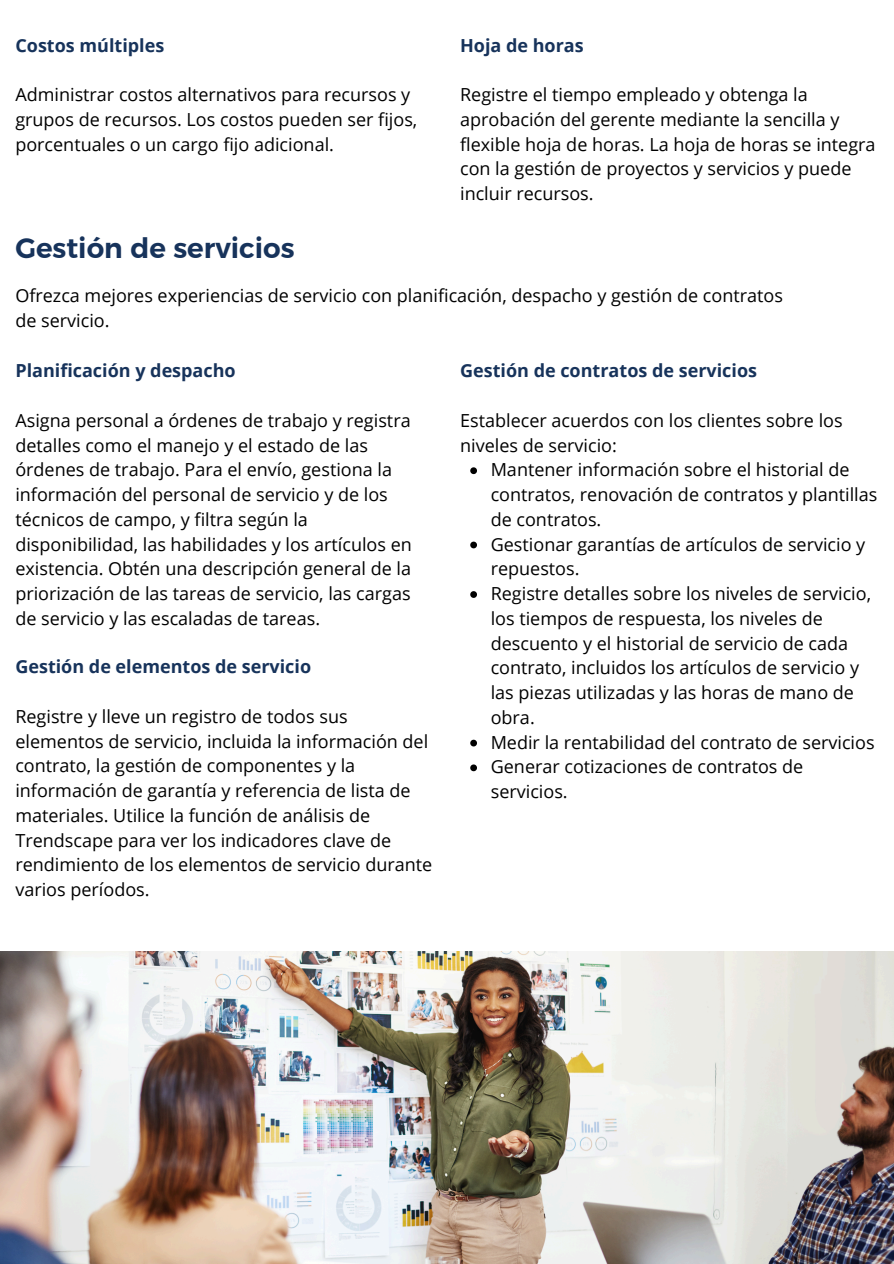
<style>
.page{position:relative;width:894px;height:1264px;background:#fff}
.page>*{position:absolute;margin:0;border:0;box-sizing:border-box;transform-origin:0 0}
.t1{font:700 27.75px "Kief Montaser Semi";color:#17335b}
.t2{font:18px/24.8px "Open Sans";color:#000}
.t3{font:700 18px "Open Sans";color:#17335b}
</style>
<div class="page">
<img style="left:0;top:951px;width:893px;height:312px">
<svg style="left:470px;top:467px;width:7px;height:7px"></svg>
<svg style="left:470px;top:541px;width:7px;height:7px"></svg>
<svg style="left:470px;top:591px;width:7px;height:7px"></svg>
<svg style="left:470px;top:739px;width:7px;height:7px"></svg>
<svg style="left:470px;top:764px;width:7px;height:7px"></svg>
<p class="t3" style="left:15px;top:32px;width:150px">Costos múltiples</p>
<h2 class="t2" style="left:15px;top:82px;width:403px">Administrar costos alternativos para recursos y grupos de recursos. Los costos pueden ser fijos, porcentuales o un cargo fijo adicional.</h2>
<p class="t3" style="left:460px;top:32px;width:125px">Hoja de horas</p>
<h1 class="t2" style="left:460px;top:82px;width:417px">Registre el tiempo empleado y obtenga la aprobación del gerente mediante la sencilla y flexible hoja de horas. La hoja de horas se integra con la gestión de proyectos y servicios y puede incluir recursos.</h1>
<p class="t1" style="left:15px;top:231px;width:281px">Gestión de servicios</p>
<h2 class="t2" style="left:15px;top:283px;width:768px">Ofrezca mejores experiencias de servicio con planificación, despacho y gestión de contratos de servicio.</h2>
<p class="t3" style="left:15px;top:358px;width:222px">Planificación y despacho</p>
<h2 class="t2" style="left:15px;top:407px;width:398px">Asigna personal a órdenes de trabajo y registra detalles como el manejo y el estado de las órdenes de trabajo. Para el envío, gestiona la información del personal de servicio y de los técnicos de campo, y filtra según la disponibilidad, las habilidades y los artículos en existencia. Obtén una descripción general de la priorización de las tareas de servicio, las cargas de servicio y las escaladas de tareas.</h2>
<p class="t3" style="left:460px;top:358px;width:298px">Gestión de contratos de servicios</p>
<h2 class="t2" style="left:460px;top:407px;width:384px">Establecer acuerdos con los clientes sobre los niveles de servicio:</h2>
<p class="t2" style="left:490px;top:457px;width:388px">Mantener información sobre el historial de contratos, renovación de contratos y plantillas de contratos.</p>
<p class="t2" style="left:490px;top:531px;width:376px">Gestionar garantías de artículos de servicio y repuestos.</p>
<p class="t2" style="left:490px;top:580px;width:382px">Registre detalles sobre los niveles de servicio, los tiempos de respuesta, los niveles de descuento y el historial de servicio de cada contrato, incluidos los artículos de servicio y las piezas utilizadas y las horas de mano de obra.</p>
<p class="t2" style="left:490px;top:729px;width:385px">Medir la rentabilidad del contrato de servicios</p>
<p class="t2" style="left:490px;top:754px;width:314px">Generar cotizaciones de contratos de servicios.</p>
<p class="t3" style="left:15px;top:654px;width:297px">Gestión de elementos de servicio</p>
<p class="t2" style="left:15px;top:703px;width:418px">Registre y lleve un registro de todos sus elementos de servicio, incluida la información del contrato, la gestión de componentes y la información de garantía y referencia de lista de materiales. Utilice la función de análisis de Trendscape para ver los indicadores clave de rendimiento de los elementos de servicio durante varios períodos.</p>
</div>
